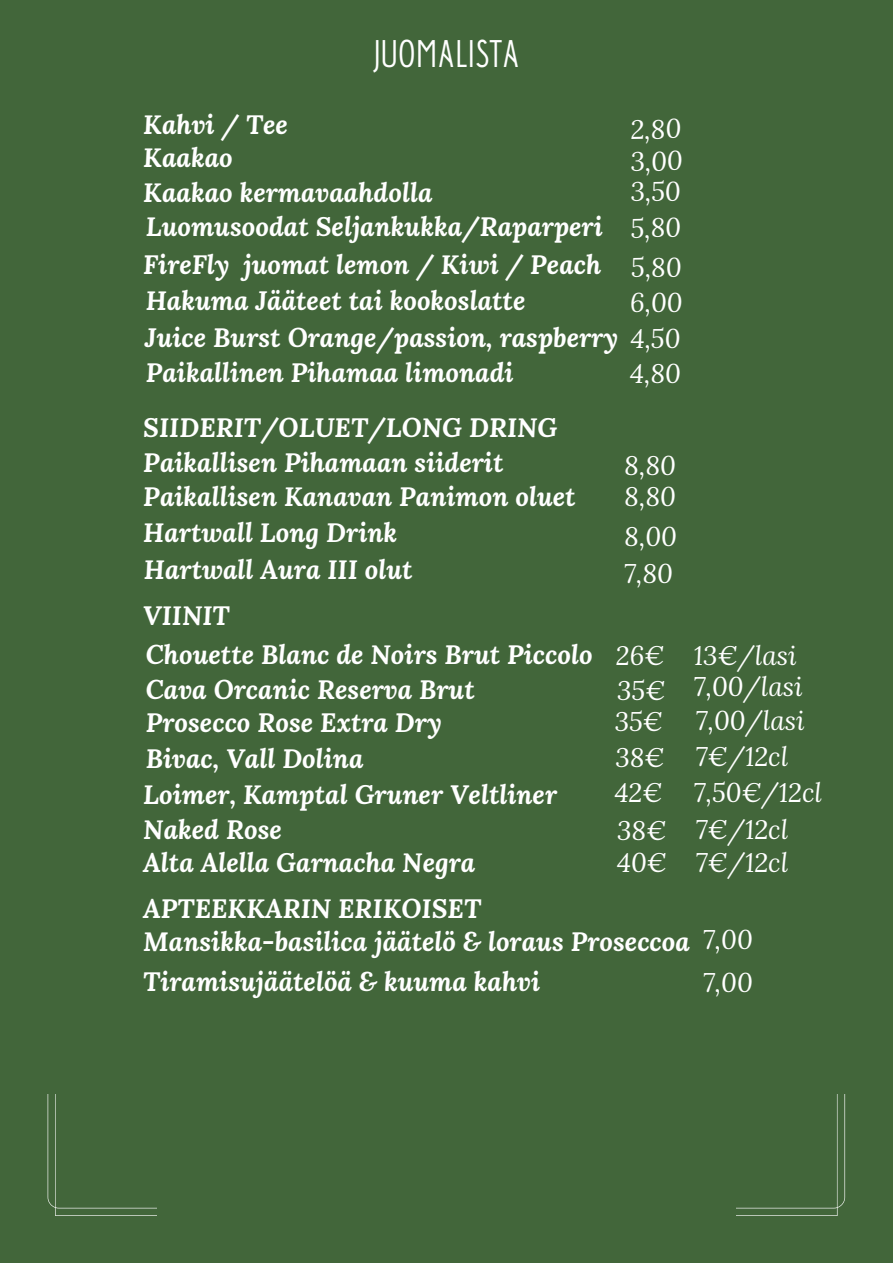
<style>
.page{position:relative;width:893px;height:1264px;background:#fff}
.page>*{position:absolute;margin:0;border:0;box-sizing:border-box;transform-origin:0 0}
.t1{font:38.55px "Donau Uppercase Neue";color:#fff}
.t2{font:italic 700 26.4px "Lora";color:#fff}
.t3{font:italic 26.4px "Lora";color:#fff}
</style>
<div class="page">
<div style="left:0;top:0;width:892px;height:1262px;background:#42663a"></div>
<svg style="left:47px;top:1094px;width:109px;height:121px"></svg>
<svg style="left:736px;top:1094px;width:110px;height:121px"></svg>
<p class="t2" style="left:143px;top:107px;width:146px">Kahvi / Tee</p>
<p class="t2" style="left:143px;top:140px;width:91px">Kaakao</p>
<p class="t1" style="left:373px;top:29px;width:145px">JUOMALISTA</p>
<p class="t2" style="left:143px;top:174px;width:291px">Kaakao kermavaahdolla</p>
<p class="t2" style="left:146px;top:208px;width:458px">Luomusoodat Seljankukka/Raparperi</p>
<p class="t2" style="left:143px;top:247px;width:459px">FireFly juomat lemon / Kiwi / Peach</p>
<p class="t3" style="left:630px;top:112px;width:52px;rotate:-1deg">2,80</p>
<p class="t3" style="left:630px;top:174px;width:52px;rotate:-1deg">3,50</p>
<p class="t3" style="left:630px;top:144px;width:54px;rotate:-1deg">3,00</p>
<p class="t3" style="left:630px;top:210px;width:52px;rotate:-1deg">5,80</p>
<p class="t3" style="left:630px;top:250px;width:52px;rotate:-1deg">5,80</p>
<p class="t2" style="left:146px;top:283px;width:381px">Hakuma Jääteet tai kookoslatte</p>
<p class="t3" style="left:630px;top:285px;width:54px">6,00</p>
<p class="t2" style="left:145px;top:320px;width:474px">Juice Burst Orange/passion, raspberry</p>
<p class="t3" style="left:630px;top:321px;width:51px">4,50</p>
<p class="t3" style="left:630px;top:356px;width:52px">4,80</p>
<p class="t2" style="left:146px;top:354px;width:369px">Paikallinen Pihamaa limonadi</p>
<p class="t2" style="left:143px;top:410px;width:415px">SIIDERIT/OLUET/LONG DRING</p>
<p class="t2" style="left:143px;top:445px;width:361px">Paikallisen Pihamaan siiderit</p>
<p class="t2" style="left:143px;top:478px;width:434px">Paikallisen Kanavan Panimon oluet</p>
<p class="t3" style="left:624px;top:478px;width:53px">8,80</p>
<p class="t2" style="left:143px;top:515px;width:255px">Hartwall Long Drink</p>
<p class="t3" style="left:624px;top:519px;width:54px">8,00</p>
<p class="t2" style="left:144px;top:551px;width:270px">Hartwall Aura III olut</p>
<p class="t2" style="left:143px;top:597px;width:88px">VIINIT</p>
<p class="t2" style="left:146px;top:637px;width:448px">Chouette Blanc de Noirs Brut Piccolo</p>
<p class="t3" style="left:616px;top:637px;width:50px">26€</p>
<p class="t2" style="left:146px;top:671px;width:330px">Cava Orcanic Reserva Brut</p>
<p class="t3" style="left:617px;top:672px;width:50px">35€</p>
<p class="t2" style="left:146px;top:704px;width:297px">Prosecco Rose Extra Dry</p>
<p class="t3" style="left:614px;top:704px;width:50px">35€</p>
<p class="t3" style="left:624px;top:447px;width:53px">8,80</p>
<p class="t3" style="left:624px;top:555px;width:50px">7,80</p>
<p class="t3" style="left:694px;top:638px;width:104px">13€/lasi</p>
<p class="t3" style="left:694px;top:669px;width:110px">7,00/lasi</p>
<p class="t3" style="left:696px;top:703px;width:110px">7,00/lasi</p>
<p class="t2" style="left:146px;top:740px;width:219px">Bivac, Vall Dolina</p>
<p class="t3" style="left:615px;top:739px;width:51px">38€</p>
<p class="t3" style="left:696px;top:738px;width:94px">7€/12cl</p>
<p class="t2" style="left:143px;top:777px;width:415px">Loimer, Kamptal Gruner Veltliner</p>
<p class="t3" style="left:614px;top:774px;width:49px">42€</p>
<p class="t3" style="left:694px;top:775px;width:130px">7,50€/12cl</p>
<p class="t2" style="left:143px;top:811px;width:140px">Naked Rose</p>
<p class="t3" style="left:617px;top:813px;width:51px">38€</p>
<p class="t3" style="left:696px;top:812px;width:94px">7€/12cl</p>
<p class="t2" style="left:143px;top:844px;width:333px">Alta Alella Garnacha Negra</p>
<p class="t3" style="left:617px;top:845px;width:51px">40€</p>
<p class="t3" style="left:696px;top:845px;width:94px">7€/12cl</p>
<p class="t2" style="left:143px;top:890px;width:339px">APTEEKKARIN ERIKOISET</p>
<p class="t2" style="left:143px;top:923px;width:548px">Mansikka-basilica jäätelö &amp; loraus Proseccoa</p>
<p class="t3" style="left:703px;top:922px;width:51px">7,00</p>
<p class="t2" style="left:143px;top:963px;width:398px">Tiramisujäätelöä &amp; kuuma kahvi</p>
<p class="t3" style="left:703px;top:964px;width:51px">7,00</p>
</div>
